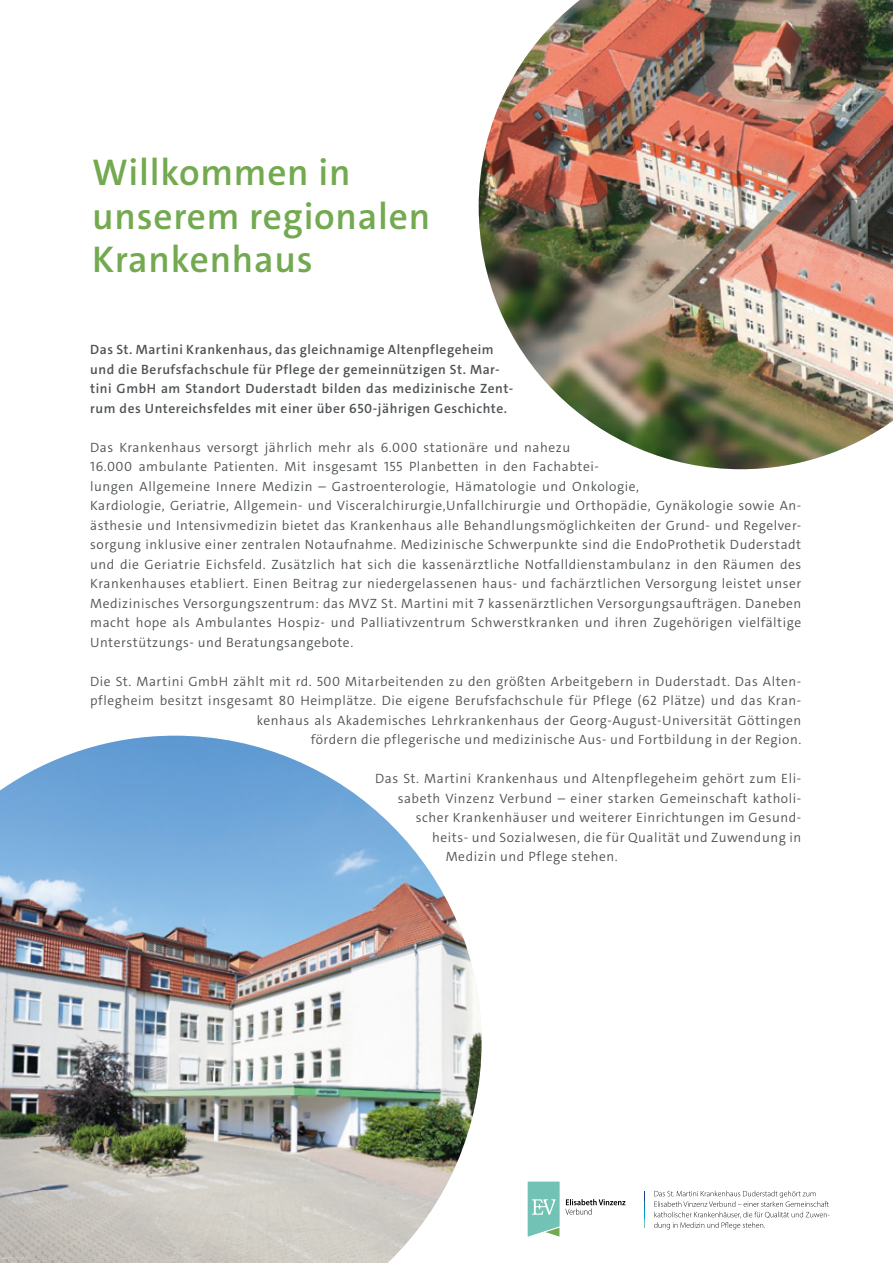
<style>
.page{position:relative;width:893px;height:1263px;background:#fff}
.page>*{position:absolute;margin:0;border:0;box-sizing:border-box;transform-origin:0 0}
.t1{font:600 37.5px/43.5px "The Sans";letter-spacing:.02em;color:#73a94f}
.t2{font:300 13.5px/19.5px "The Sans";letter-spacing:.04em;color:#4f5355}
.t3{font:600 13.5px/19.5px "The Sans";letter-spacing:.04em;color:#4f5355}
</style>
<div class="page">
<img style="left:0;top:736px;width:482px;height:527px">
<img style="left:479px;top:0;width:414px;height:469px">
<svg style="left:644px;top:1191px;width:1px;height:37px"></svg>
<svg style="left:654px;top:1191px;width:175px;height:38px"></svg>
<svg style="left:528px;top:1182px;width:31px;height:54px;background:#83c9bb"></svg>
<svg style="left:565px;top:1199px;width:60px;height:16px"></svg>
<h1 class="t1" style="left:92px;top:151px;width:339px">Willkommen in unserem regionalen<br>Krankenhaus</h1>
<p class="t3" style="left:90px;top:340px;width:424px">Das St. Martini Krankenhaus, das gleichnamige Altenpflegeheim und die Berufsfachschule für Pflege der gemeinnützigen St. Mar&shy;tini GmbH am Standort Duderstadt bilden das medizinische Zent&shy;rum des Untereichsfeldes mit einer über 650-jährigen Geschichte.</p>
<p class="t2" style="left:90px;top:438px;width:713px">Das Krankenhaus versorgt jährlich mehr als 6.000 stationäre und nahezu<br>16.000 ambulante Patienten. Mit insgesamt 155 Planbetten in den Fachabtei-<br>lungen Allgemeine Innere Medizin – Gastroenterologie, Hämatologie und Onkologie,<br>Kardiologie, Geriatrie, Allgemein- und Visceralchirurgie,Unfallchirurgie und Orthopädie, Gynäkologie sowie An&shy;ästhesie und Intensivmedizin bietet das Krankenhaus alle Behandlungsmöglichkeiten der Grund- und Regelver&shy;sorgung inklusive einer zentralen Notaufnahme. Medizinische Schwerpunkte sind die EndoProthetik Duderstadt und die Geriatrie Eichsfeld. Zusätzlich hat sich die kassenärztliche Notfalldienstambulanz in den Räumen des Krankenhauses etabliert. Einen Beitrag zur niedergelassenen haus- und fachärztlichen Versorgung leistet unser Medizinisches Versorgungszentrum: das MVZ St. Martini mit 7 kassenärztlichen Versorgungsaufträgen. Daneben macht hope als Ambulantes Hospiz- und Palliativzentrum Schwerstkranken und ihren Zugehörigen vielfältige Unterstützungs- und Beratungsangebote.</p>
<p class="t2" style="left:90px;top:672px;width:713px;text-align:right">Die St. Martini GmbH zählt mit rd. 500 Mitarbeitenden zu den größten Arbeitgebern in Duderstadt. Das Alten&shy;pflegheim besitzt insgesamt 80 Heimplätze. Die eigene Berufsfachschule für Pflege (62 Plätze) und das Kran&shy;kenhaus als Akademisches Lehrkrankenhaus der Georg-August-Universität Göttingen<br>fördern die pflegerische und medizinische Aus- und Fortbildung in der Region.</p>
<p class="t2" style="left:375px;top:769px;width:427px">Das St. Martini Krankenhaus und Altenpflegeheim gehört zum Eli-</p>
<p class="t2" style="left:398px;top:789px;width:405px">sabeth Vinzenz Verbund – einer starken Gemeinschaft katholi-</p>
<p class="t2" style="left:416px;top:808px;width:387px">scher Krankenhäuser und weiterer Einrichtungen im Gesund-</p>
<p class="t2" style="left:432px;top:828px;width:370px">heits- und Sozialwesen, die für Qualität und Zuwendung in</p>
<p class="t2" style="left:446px;top:847px;width:173px">Medizin und Pflege stehen.</p>
</div>
